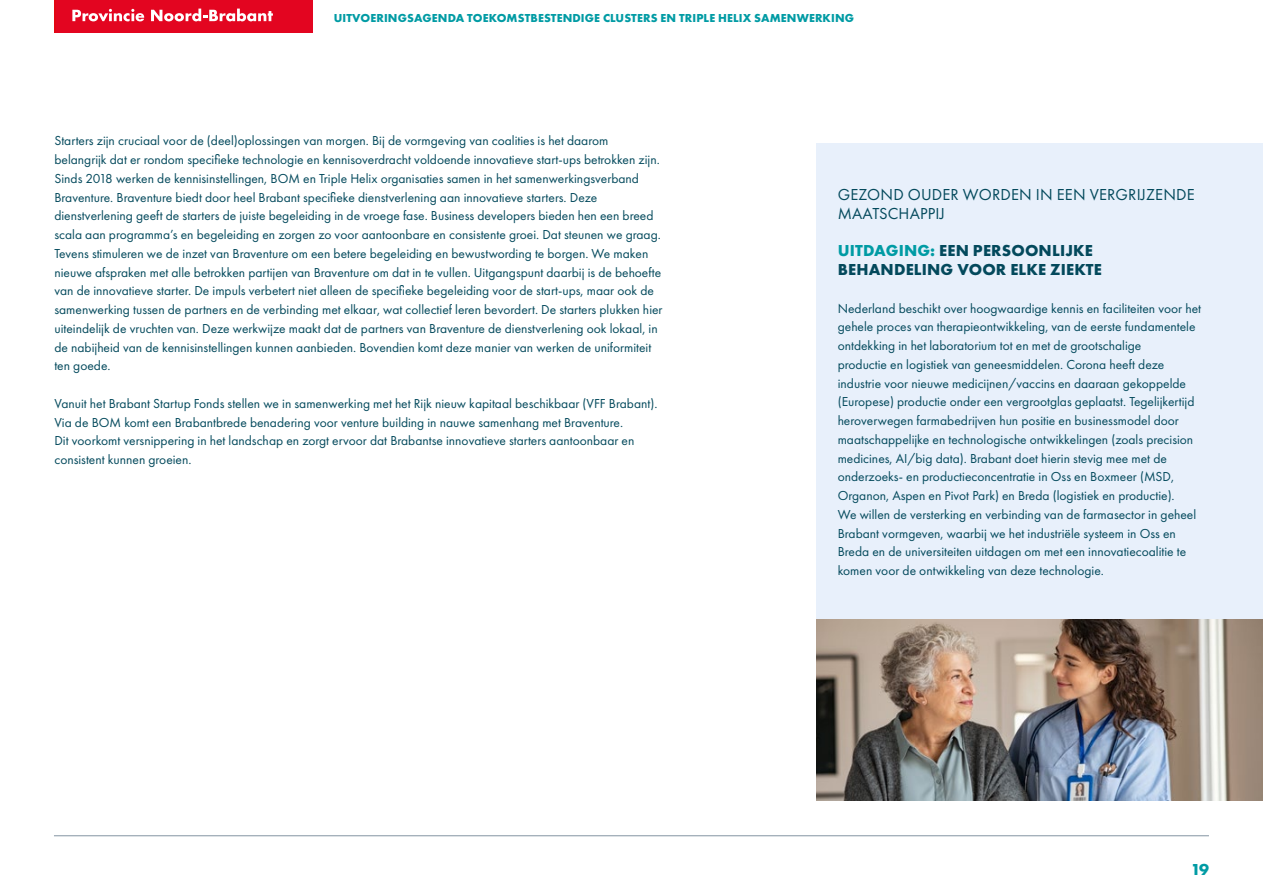
<style>
.page{position:relative;width:1263px;height:893px;background:#fff}
.page>*{position:absolute;margin:0;border:0;box-sizing:border-box;transform-origin:0 0}
.H5{font:700 16.5px/18.8px "Futura PT";letter-spacing:.01em;color:#03495c}
.H5-2{font:16.5px/18.8px "Futura PT";letter-spacing:.01em;color:#03495c}
.t1{font:700 16.5px "Futura PT";color:#009ba4}
.H5-3{font:13.5px/18.8px "Futura PT";color:#03495c}
.t2{font:700 12px "Futura PT";letter-spacing:.01em;color:#009ba4}
.s1{color:#009ba4}
</style>
<div class="page">
<img style="left:816px;top:619px;width:447px;height:182px">
<div style="left:816px;top:143px;width:447px;height:476px;background:#e8f0fb"></div>
<hr style="left:54px;top:835px;width:1155px;height:1px;background:#8494a2">
<div style="left:56px;top:1px;width:257px;height:32px;background:#e30520"></div>
<svg style="left:72px;top:9px;width:72px;height:12px"></svg>
<svg style="left:151px;top:9px;width:122px;height:12px"></svg>
<hr style="left:54px;top:0;width:259px;height:3px;background:#e30613">
<hr style="left:56px;top:0;width:257px;height:3px;background:#e30520">
<p class="t2" style="left:334px;top:10px;width:522px">UITVOERINGSAGENDA TOEKOMSTBESTENDIGE CLUSTERS EN TRIPLE HELIX SAMENWERKING</p>
<p class="H5-3" style="left:54px;top:131px;width:610px">Starters zijn cruciaal voor de (deel)oplossingen van morgen. Bij de vormgeving van coalities is het daarom belangrijk dat er rondom specifieke technologie en kennisoverdracht voldoende innovatieve start-ups betrokken zijn.<br>Sinds 2018 werken de kennisinstellingen, BOM en Triple Helix organisaties samen in het samenwerkingsverband Braventure. Braventure biedt door heel Brabant specifieke dienstverlening aan innovatieve starters. Deze dienstverlening geeft de starters de juiste begeleiding in de vroege fase. Business developers bieden hen een breed scala aan programma’s en begeleiding en zorgen zo voor aantoonbare en consistente groei. Dat steunen we graag.<br>Tevens stimuleren we de inzet van Braventure om een betere begeleiding en bewustwording te borgen. We maken nieuwe afspraken met alle betrokken partijen van Braventure om dat in te vullen. Uitgangspunt daarbij is de behoefte van de innovatieve starter. De impuls verbetert niet alleen de specifieke begeleiding voor de start-ups, maar ook de samenwerking tussen de partners en de verbinding met elkaar, wat collectief leren bevordert. De starters plukken hier uiteindelijk de vruchten van. Deze werkwijze maakt dat de partners van Braventure de dienstverlening ook lokaal, in de nabijheid van de kennisinstellingen kunnen aanbieden. Bovendien komt deze manier van werken de uniformiteit ten goede.</p>
<p class="H5-3" style="left:54px;top:394px;width:604px">Vanuit het Brabant Startup Fonds stellen we in samenwerking met het Rijk nieuw kapitaal beschikbaar (VFF Brabant).<br>Via de BOM komt een Brabantbrede benadering voor venture building in nauwe samenhang met Braventure.<br>Dit voorkomt versnippering in het landschap en zorgt ervoor dat Brabantse innovatieve starters aantoonbaar en consistent kunnen groeien.</p>
<p class="H5-2" style="left:838px;top:185px;width:358px">GEZOND OUDER WORDEN IN EEN VERGRIJZENDE<br>MAATSCHAPPIJ</p>
<p class="H5" style="left:838px;top:241px;width:266px"><span class="s1">UITDAGING:</span> EEN PERSOONLIJKE<br>BEHANDELING VOOR ELKE ZIEKTE</p>
<p class="H5-3" style="left:838px;top:299px;width:365px">Nederland beschikt over hoogwaardige kennis en faciliteiten voor het gehele proces van therapieontwikkeling, van de eerste fundamentele ontdekking in het laboratorium tot en met de grootschalige<br>productie en logistiek van geneesmiddelen. Corona heeft deze industrie voor nieuwe medicijnen/vaccins en daaraan gekoppelde (Europese) productie onder een vergrootglas geplaatst. Tegelijkertijd heroverwegen farmabedrijven hun positie en businessmodel door maatschappelijke en technologische ontwikkelingen (zoals precision medicines, AI/big data). Brabant doet hierin stevig mee met de onderzoeks- en productieconcentratie in Oss en Boxmeer (MSD, Organon, Aspen en Pivot Park) en Breda (logistiek en productie).<br>We willen de versterking en verbinding van de farmasector in geheel Brabant vormgeven, waarbij we het industriële systeem in Oss en Breda en de universiteiten uitdagen om met een innovatiecoalitie te komen voor de ontwikkeling van deze technologie.</p>
<p class="t1" style="left:1191px;top:859px;width:20px">19</p>
</div>
